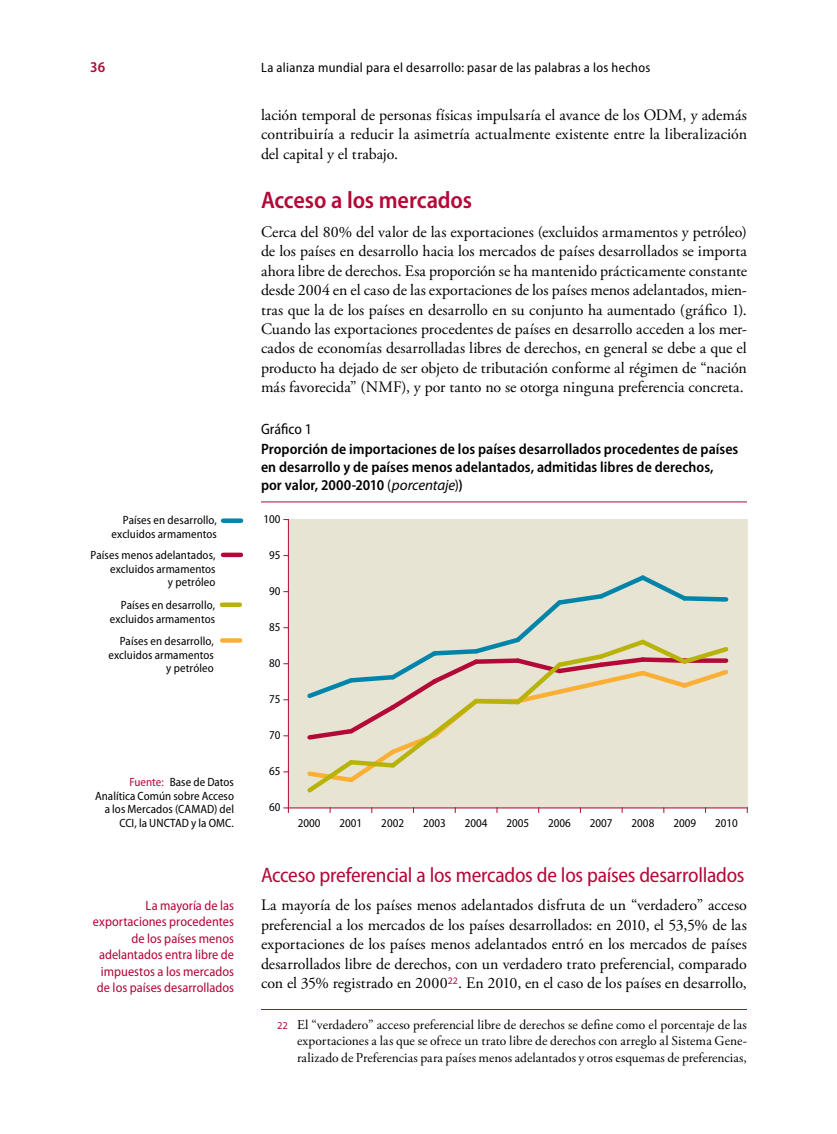
<style>
.page{position:relative;width:837px;height:1134px;background:#fff}
.page>*{position:absolute;margin:0;border:0;box-sizing:border-box;transform-origin:0 0}
.t1{font:600 semi-condensed 24px "Myriad Pro";letter-spacing:-.005em;color:#b30838}
.t2{font:semi-condensed 21px "Myriad Pro";letter-spacing:-.015em;color:#b30838}
.t3{font:15.9px/19.5px "Adobe Garamond Pro";color:#000;text-align:justify}
.t4{font:600 semi-condensed 15px/18px "Myriad Pro";letter-spacing:.005em;color:#000}
.t5{font:semi-condensed 15px "Myriad Pro";color:#000}
.t6{font:600 semi-condensed 15px "Myriad Pro";color:#b30838}
.t7{font:13.5px/16.5px "Adobe Garamond Pro";color:#000;text-align:justify}
.t8{font:semi-condensed 13.5px/16.5px "Myriad Pro";color:#b30838;text-align:right}
.t9{font:semi-condensed 13.5px "Myriad Pro";letter-spacing:.025em;color:#000}
.t10{font:semi-condensed 12px/13.5px "Myriad Pro";letter-spacing:.005em;color:#000;text-align:right}
.s1{font-weight:400}
.s2{font-weight:400;font-style:italic;font-stretch:normal}
.s3{color:#b30838}
.s4{font-family:"Myriad Pro";font-size:10.5px;color:#b30838}
</style>
<div class="page">
<hr style="left:261px;top:502px;width:486px;height:1px;background:#b30838">
<div style="left:288px;top:520px;width:459px;height:288px;background:#e7e4d3"></div>
<div style="left:288px;top:519px;width:460px;height:289px;border:1px solid #e7e4d3"></div>
<hr style="left:288px;top:808px;width:459px;height:1px;background:#b30838">
<hr style="left:288px;top:520px;width:1px;height:288px;background:#b30838">
<svg style="left:307px;top:575px;width:422px;height:218px"></svg>
<div style="left:222px;top:638px;width:18px;height:5px;background:#fbaf34"></div>
<div style="left:222px;top:602px;width:18px;height:5px;background:#b8b308"></div>
<hr style="left:223px;top:553px;width:18px;height:4px;background:#b30838">
<div style="left:223px;top:518px;width:18px;height:5px;background:#0084a9"></div>
<hr style="left:261px;top:1009px;width:486px;height:1px;background:#b30838">
<p class="t6" style="left:90px;top:59px;width:17px">36</p>
<p class="t9" style="left:261px;top:60px;width:391px">La alianza mundial para el desarrollo: pasar de las palabras a los hechos</p>
<p class="t3" style="left:261px;top:105px;width:488px">lación temporal de personas físicas impulsaría el avance de los ODM, y además contribuiría a reducir la asimetría actualmente existente entre la liberalización del capital y el trabajo.</p>
<h1 class="t1" style="left:261px;top:187px;width:213px">Acceso a los mercados</h1>
<p class="t3" style="left:261px;top:222px;width:488px">Cerca del 80% del valor de las exportaciones (excluidos armamentos y petróleo) de los países en desarrollo hacia los mercados de países desarrollados se importa ahora libre de derechos. Esa proporción se ha mantenido prácticamente constante desde 2004 en el caso de las exportaciones de los países menos adelantados, mien&shy;tras que la de los países en desarrollo en su conjunto ha aumentado (gráfico 1).<br>Cuando las exportaciones procedentes de países en desarrollo acceden a los mer&shy;cados de economías desarrolladas libres de derechos, en general se debe a que el producto ha dejado de ser objeto de tributación conforme al régimen de “nación más favorecida” (NMF), y por tanto no se otorga ninguna preferencia concreta.</p>
<p class="t5" style="left:261px;top:421px;width:52px">Gráfico 1</p>
<p class="t4" style="left:261px;top:440px;width:479px">Proporción de importaciones de los países desarrollados procedentes de países en desarrollo y de países menos adelantados, admitidas libres de derechos, por valor, 2000-2010 <span class="s1">(</span><span class="s2">porcentaje</span><span class="s1">)</span>)</p>
<p class="t10" style="left:112px;top:514px;width:107px">Países en desarrollo, excluidos armamentos</p>
<p class="t10" style="left:91px;top:549px;width:126px">Países menos adelantados, excluidos armamentos<br>y petróleo</p>
<p class="t10" style="left:110px;top:599px;width:107px">Países en desarrollo, excluidos armamentos</p>
<p class="t10" style="left:108px;top:635px;width:107px">Países en desarrollo, excluidos armamentos y petróleo</p>
<p class="t10" style="left:95px;top:776px;width:140px"><span class="s3">Fuente:</span> Base de Datos<br>Analítica Común sobre Acceso a los Mercados (CAMAD) del<br>CCI, la UNCTAD y la OMC.</p>
<p class="t8" style="left:93px;top:897px;width:143px">La mayoría de las exportaciones procedentes de los países menos adelantados entra libre de impuestos a los mercados de los países desarrollados</p>
<p class="t10" style="left:264px;top:513px;width:19px">100</p>
<p class="t10" style="left:269px;top:549px;width:13px">95</p>
<p class="t10" style="left:269px;top:585px;width:13px">90</p>
<p class="t10" style="left:269px;top:621px;width:13px">85</p>
<p class="t10" style="left:269px;top:657px;width:13px">80</p>
<p class="t10" style="left:269px;top:693px;width:13px">75</p>
<p class="t10" style="left:269px;top:729px;width:13px">70</p>
<p class="t10" style="left:269px;top:764px;width:13px">65</p>
<p class="t10" style="left:269px;top:800px;width:13px">60</p>
<p class="t10" style="left:298px;top:816px;width:24px">2000</p>
<p class="t10" style="left:340px;top:816px;width:24px">2001</p>
<p class="t10" style="left:381px;top:816px;width:24px">2002</p>
<p class="t10" style="left:423px;top:816px;width:24px">2003</p>
<p class="t10" style="left:465px;top:816px;width:24px">2004</p>
<p class="t10" style="left:506px;top:816px;width:24px">2005</p>
<p class="t10" style="left:548px;top:816px;width:24px">2006</p>
<p class="t10" style="left:590px;top:816px;width:24px">2007</p>
<p class="t10" style="left:632px;top:816px;width:24px">2008</p>
<p class="t10" style="left:673px;top:816px;width:24px">2009</p>
<p class="t10" style="left:715px;top:816px;width:24px">2010</p>
<h2 class="t2" style="left:261px;top:863px;width:485px">Acceso preferencial a los mercados de los países desarrollados</h2>
<p class="t3" style="left:261px;top:896px;width:487px">La mayoría de los países menos adelantados disfruta de un “verdadero” acceso preferencial a los mercados de los países desarrollados: en 2010, el 53,5% de las exportaciones de los países menos adelantados entró en los mercados de países desarrollados libre de derechos, con un verdadero trato preferencial, comparado con el 35% registrado en 2000<sup>22</sup>. En 2010, en el caso de los países en desarrollo,</p>
<p class="t7" style="left:297px;top:1017px;width:452px;text-indent:-20px"><span class="s4">22</span> El “verdadero” acceso preferencial libre de derechos se define como el porcentaje de las exportaciones a las que se ofrece un trato libre de derechos con arreglo al Sistema Gene&shy;ralizado de Preferencias para países menos adelantados y otros esquemas de preferencias,</p>
</div>
